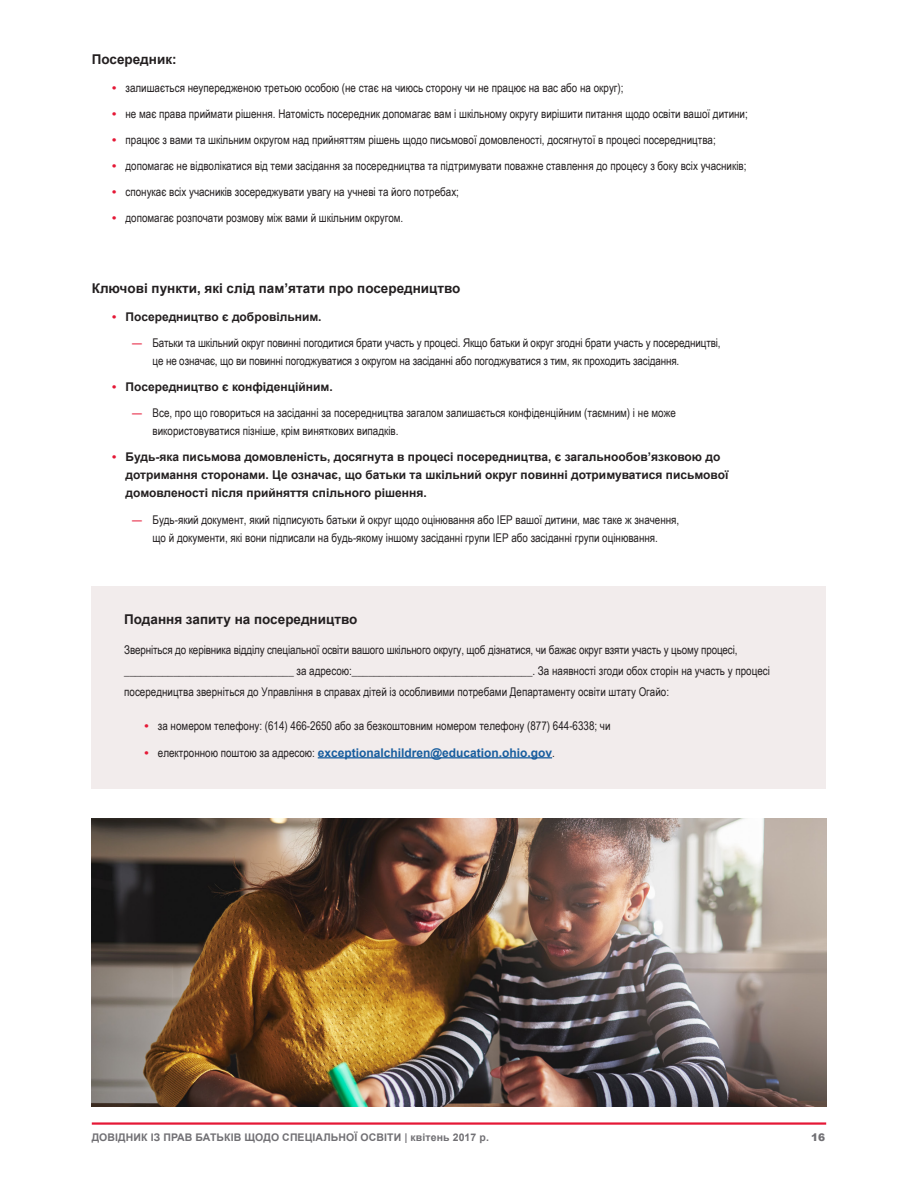
<style>
.page{position:relative;width:918px;height:1188px;background:#fff}
.page>*{position:absolute;margin:0;border:0;box-sizing:border-box;transform-origin:0 0}
.t1{font:700 13.5px "Arial";color:#231f20}
.BOD{font:12px/18px "Arial Narrow";color:#231f20}
.t2{font:700 12px/18px "Arial";color:#231f20}
.t3{font:700 12px "Arial";color:#175d9e}
.t4{font:700 10.5px "Arial";letter-spacing:.01em;color:#717074}
.t5{font:900 10.5px "Arial";color:#717074}
.s1{font-family:"Arial";font-weight:700;color:#e51836}
.s2{color:#e51836}
.s3{font-family:"Arial Narrow";font-weight:400;color:#231f20}
.s4{font-family:"Arial Narrow";font-weight:400;font-size:13.5px}
</style>
<div class="page">
<hr style="left:92px;top:1122px;width:734px;height:3px;background:#e51836">
<div style="left:92px;top:587px;width:734px;height:202px;background:#f2ecec"></div>
<hr style="left:318px;top:757px;width:234px;height:1px;background:#175d9e">
<img style="left:92px;top:818px;width:734px;height:288px">
<p class="t1" style="left:92px;top:50px;width:86px">Посередник:</p>
<p class="BOD" style="left:112px;top:78px;width:513px"><span class="s1">•</span> залишається неупередженою третьою особою (не стає на чиюсь сторону чи не працює на вас або на округ);</p>
<p class="BOD" style="left:112px;top:104px;width:637px"><span class="s1">•</span> не має права приймати рішення. Натомість посередник допомагає вам і шкільному округу вирішити питання щодо освіти вашої дитини;</p>
<p class="BOD" style="left:112px;top:130px;width:605px"><span class="s1">•</span> працює з вами та шкільним округом над прийняттям рішень щодо письмової домовленості, досягнутої в процесі посередництва;</p>
<p class="BOD" style="left:112px;top:156px;width:636px"><span class="s1">•</span> допомагає не відволікатися від теми засідання за посередництва та підтримувати поважне ставлення до процесу з боку всіх учасників;</p>
<p class="BOD" style="left:112px;top:182px;width:348px"><span class="s1">•</span> спонукає всіх учасників зосереджувати увагу на учневі та його потребах;</p>
<p class="BOD" style="left:112px;top:208px;width:293px"><span class="s1">•</span> допомагає розпочати розмову між вами й шкільним округом.</p>
<p class="t1" style="left:92px;top:280px;width:370px">Ключові пункти, які слід пам’ятати про посередництво</p>
<p class="t2" style="left:112px;top:308px;width:211px"><span class="s2">•</span> Посередництво є добровільним.</p>
<p class="BOD" style="left:153px;top:333px;width:570px;text-indent:-20px"><span class="s2">—</span> Батьки та шкільний округ повинні погодитися брати участь у процесі. Якщо батьки й округ згодні брати участь у посередництві, це не означає, що ви повинні погоджуватися з округом на засіданні або погоджуватися з тим, як проходить засідання.</p>
<p class="t2" style="left:112px;top:378px;width:222px"><span class="s2">•</span> Посередництво є конфіденційним.</p>
<p class="BOD" style="left:153px;top:404px;width:525px;text-indent:-20px"><span class="s2">—</span> Все, про що говориться на засіданні за посередництва загалом залишається конфіденційним (таємним) і не може використовуватися пізніше, крім виняткових випадків.</p>
<p class="t2" style="left:126px;top:449px;width:604px;text-indent:-14px"><span class="s2">•</span> Будь-яка письмова домовленість, досягнута в процесі посередництва, є загальнообов’язковою до дотримання сторонами. Це означає, що батьки та шкільний округ повинні дотримуватися письмової домовленості після прийняття спільного рішення.</p>
<p class="BOD" style="left:132px;top:510px;width:549px;text-align:center"><span class="s2">—</span> Будь-який документ, який підписують батьки й округ щодо оцінювання або IEP вашої дитини, має таке ж значення, що й документи, які вони підписали на будь-якому іншому засіданні групи IEP або засіданні групи оцінювання.</p>
<p class="t1" style="left:124px;top:610px;width:235px">Подання запиту на посередництво</p>
<p class="BOD" style="left:124px;top:639px;width:647px;line-height:21px">Зверніться до керівника відділу спеціальної освіти вашого шкільного округу, щоб дізнатися, чи бажає округ взяти участь у цьому процесі, _______________________________ за адресою:_________________________________. За наявності згоди обох сторін на участь у процесі посередництва зверніться до Управління в справах дітей із особливими потребами Департаменту освіти штату Огайо:</p>
<p class="BOD" style="left:144px;top:717px;width:468px"><span class="s1">•</span> за номером телефону: (614) 466-2650 або за безкоштовним номером телефону (877) 644-6338; чи</p>
<p class="t3" style="left:144px;top:744px;width:412px"><span class="s2">•</span> <span class="s3">електронною поштою за адресою:</span> exceptionalchildren@education.ohio.gov<span class="s3">.</span></p>
<p class="t4" style="left:92px;top:1131px;width:399px">ДОВІДНИК ІЗ ПРАВ БАТЬКІВ ЩОДО СПЕЦІАЛЬНОЇ ОСВІТИ <span class="s4">I</span> квітень 2017 р.</p>
<p class="t5" style="left:811px;top:1130px;width:16px">16</p>
</div>
